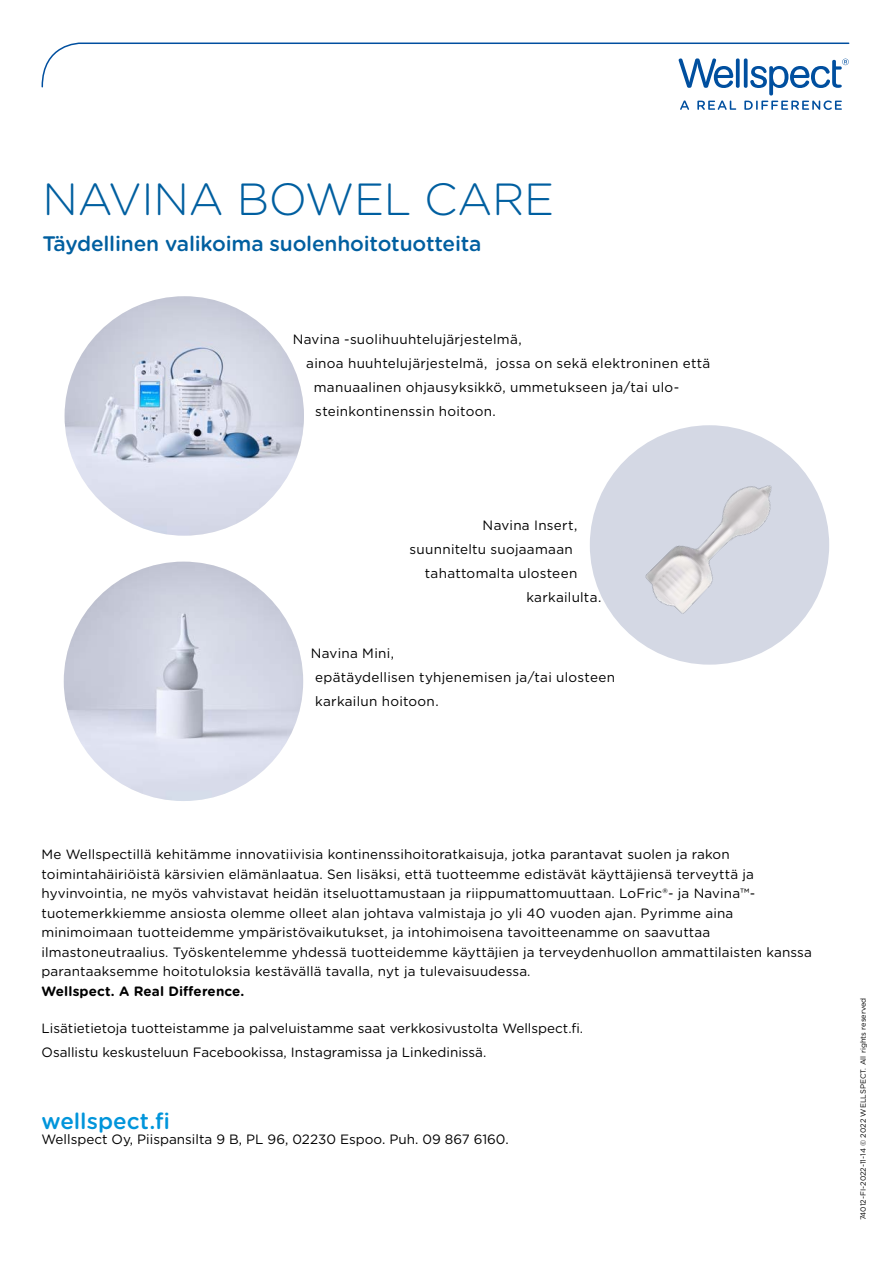
<style>
.page{position:relative;width:893px;height:1263px;background:#fff}
.page>*{position:absolute;margin:0;border:0;box-sizing:border-box;transform-origin:0 0}
.t1{font:300 45px "Gotham Rounded";letter-spacing:-.01em;color:#005fa0}
.H3_Sub_Header{font:500 22.5px "Gotham Rounded";color:#0095db}
.t2{font:500 21px "Gotham Rounded";letter-spacing:-.01em;color:#005fa0}
.t3{font:13.5px/19.5px "Gotham Rounded";letter-spacing:.01em;color:#000}
.Body_Text{font:13.5px/24px "Gotham";letter-spacing:.02em;color:#000}
.Body_Text-2{font:13.5px "Gotham";color:#000}
.t4{font:700 13.5px "Gotham Rounded";letter-spacing:.01em;color:#000}
.t5{font:7.5px "Gotham Rounded";color:#000}
</style>
<div class="page">
<svg style="left:41px;top:42px;width:809px;height:68px"></svg>
<img style="left:65px;top:296px;width:239px;height:240px;border-radius:120px">
<img style="left:64px;top:562px;width:239px;height:239px;border-radius:120px">
<img style="left:590px;top:425px;width:239px;height:240px">
<p class="t1" style="left:43px;top:169px;width:513px">NAVINA BOWEL CARE</p>
<p class="t2" style="left:43px;top:229px;width:441px">Täydellinen valikoima suolenhoitotuotteita</p>
<p class="Body_Text" style="left:293px;top:327px;width:230px">Navina -suolihuuhtelujärjestelmä,</p>
<p class="Body_Text" style="left:306px;top:351px;width:406px">ainoa huuhtelujärjestelmä, jossa on sekä elektroninen että</p>
<p class="Body_Text" style="left:314px;top:375px;width:367px">manuaalinen ohjausyksikkö, ummetukseen ja/tai ulo-</p>
<p class="Body_Text" style="left:315px;top:399px;width:182px">steinkontinenssin hoitoon.</p>
<p class="Body_Text" style="left:483px;top:513px;width:96px">Navina Insert,</p>
<p class="Body_Text" style="left:410px;top:537px;width:165px">suunniteltu suojaamaan</p>
<p class="Body_Text" style="left:425px;top:561px;width:154px">tahattomalta ulosteen</p>
<p class="Body_Text" style="left:526px;top:585px;width:76px">karkailulta.</p>
<p class="Body_Text" style="left:315px;top:641px;width:301px;text-indent:-4px">Navina Mini,<br>epätäydellisen tyhjenemisen ja/tai ulosteen karkailun hoitoon.</p>
<p class="t3" style="left:42px;top:844px;width:772px">Me Wellspectillä kehitämme innovatiivisia kontinenssihoitoratkaisuja, jotka parantavat suolen ja rakon toimintahäiriöistä kärsivien elämänlaatua. Sen lisäksi, että tuotteemme edistävät käyttäjiensä terveyttä ja hyvinvointia, ne myös vahvistavat heidän itseluottamustaan ja riippumattomuuttaan. LoFric®- ja Navina™- tuotemerkkiemme ansiosta olemme olleet alan johtava valmistaja jo yli 40 vuoden ajan. Pyrimme aina minimoimaan tuotteidemme ympäristövaikutukset, ja intohimoisena tavoitteenamme on saavuttaa ilmastoneutraalius. Työskentelemme yhdessä tuotteidemme käyttäjien ja terveydenhuollon ammattilaisten kanssa parantaaksemme hoitotuloksia kestävällä tavalla, nyt ja tulevaisuudessa.</p>
<p class="t4" style="left:42px;top:981px;width:204px">Wellspect. A Real Difference.</p>
<p class="t3" style="left:42px;top:1018px;width:543px">Lisätietietoja tuotteistamme ja palveluistamme saat verkkosivustolta Wellspect.fi.</p>
<p class="t3" style="left:42px;top:1042px;width:446px">Osallistu keskusteluun Facebookissa, Instagramissa ja Linkedinissä.</p>
<p class="H3_Sub_Header" style="left:42px;top:1105px;width:130px">wellspect.fi</p>
<p class="Body_Text-2" style="left:42px;top:1131px;width:469px">Wellspect Oy, Piispansilta 9 B, PL 96, 02230 Espoo. Puh. 09 867 6160.</p>
<p class="t5" style="left:858px;top:1220px;width:224px;rotate:-90deg">74012-FI-2022-11-14 © 2022 WELLSPECT. All rights reserved</p>
</div>
